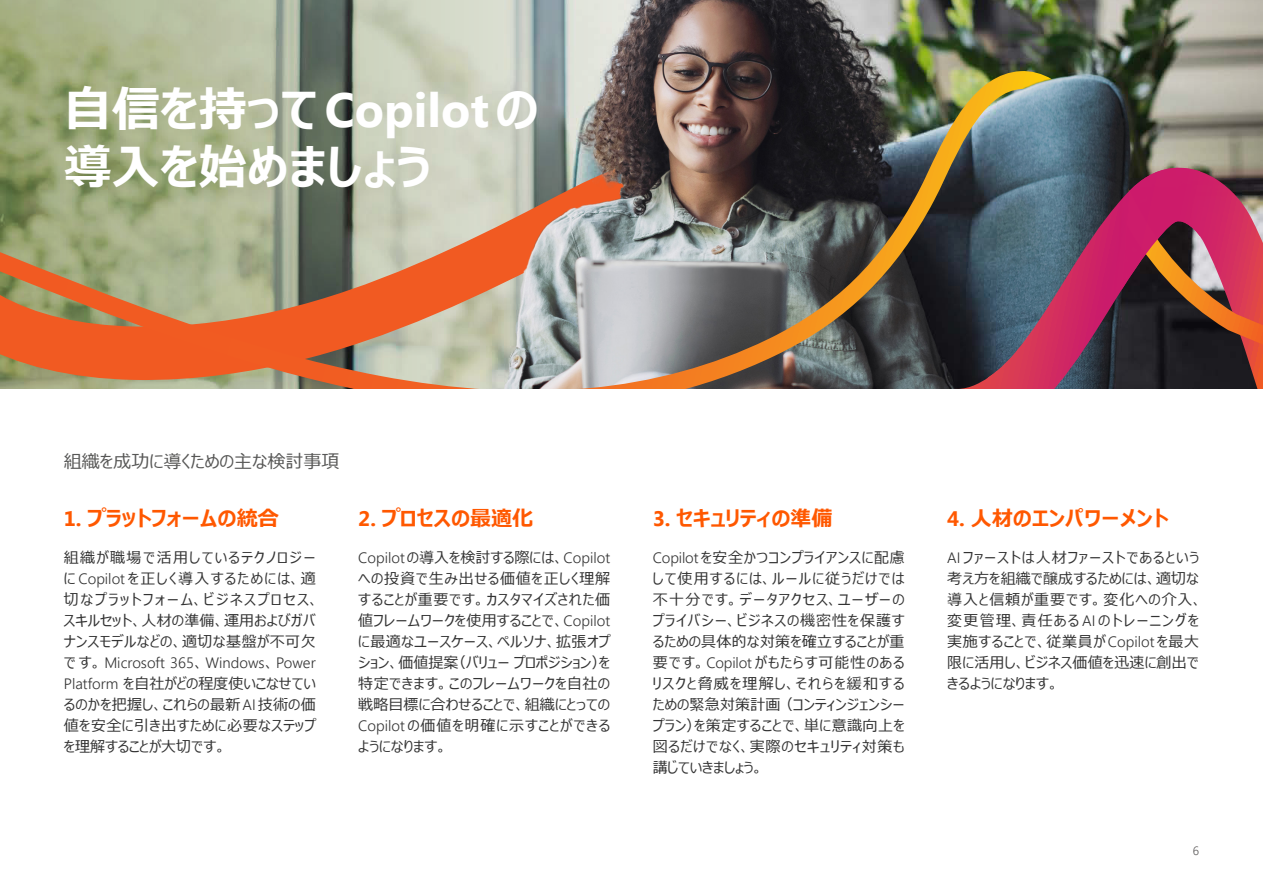
<style>
.page{position:relative;width:1263px;height:893px;background:#fff}
.page>*{position:absolute;margin:0;border:0;box-sizing:border-box;transform-origin:0 0}
.t1{font:700 48px/57.6px "Meiryo UI";color:#fff}
.t2{font:700 21px "Meiryo UI";color:#ff5800}
.t3{font:18px "Meiryo UI";color:#575756}
.t4{font:15px/21px "Meiryo UI";letter-spacing:.03em;color:#333;text-align:justify}
.t5{font:15px/21px "Meiryo UI";letter-spacing:.09em;color:#333}
.t6{font:300 15px "Segoe UI";color:#333}
.t7{font:300 12px "Segoe UI";color:#595757}
.s1{font-family:"Segoe UI"}
.s2{font-family:"Segoe UI";font-weight:300}
.s3{font-family:"Meiryo UI";font-weight:400}
</style>
<div class="page">
<img style="left:968px;top:0;width:295px;height:70px">
<svg style="left:0;top:0;width:493px;height:70px;background:#aeb69a"></svg>
<img style="left:493px;top:0;width:475px;height:70px">
<img style="left:0;top:70px;width:1263px;height:318px">
<img style="left:997px;top:39px;width:175px;height:111px">
<svg style="left:989px;top:150px;width:210px;height:238px;background:#6c4359"></svg>
<h1 class="t1" style="left:64px;top:83px;width:477px">自信を持って<span class="s1">Copilot</span>の導入を始めましょう</h1>
<p class="t3" style="left:64px;top:449px;width:277px">組織を成功に導くための主な検討事項</p>
<h2 class="t2" style="left:64px;top:503px;width:216px"><span class="s1">1.</span> プラットフォームの統合</h2>
<p class="t5" style="left:64px;top:548px;width:257px">組織が職場で活用しているテクノロジーに<span class="s2">Copilot</span>を正しく導入するためには、適切なプラットフォーム、ビジネスプロセス、スキルセット、人材の準備、運用およびガバナンスモデルなどの、適切な基盤が不可欠</p>
<p class="t6" style="left:64px;top:648px;width:253px"><span class="s3">です。</span> Microsoft 365<span class="s3">、</span>Windows<span class="s3">、</span>Power</p>
<p class="t4" style="left:64px;top:674px;width:253px"><span class="s2">Platform</span> を自社がどの程度使いこなせているのかを把握し、これらの最新<span class="s2">AI</span>技術の価値を安全に引き出すために必要なステップを理解することが大切です。</p>
<h2 class="t2" style="left:358px;top:503px;width:177px"><span class="s1">2.</span> プロセスの最適化</h2>
<p class="t6" style="left:358px;top:543px;width:253px">Copilot<span class="s3">の導入を検討する際には、</span>Copilot</p>
<p class="t4" style="left:358px;top:569px;width:253px">への投資で生み出せる価値を正しく理解することが重要です。カスタマイズされた価値フレームワークを使用することで、<span class="s2">Copilot</span>に最適なユースケース、ペルソナ、拡張オプション、価値提案（バリュープロポジション）を特定できます。このフレームワークを自社の戦略目標に合わせることで、組織にとっての<span class="s2">Copilot</span>の価値を明確に示すことができるようになります。</p>
<h2 class="t2" style="left:653px;top:503px;width:181px"><span class="s1">3.</span> セキュリティの準備</h2>
<p class="t4" style="left:653px;top:548px;width:253px"><span class="s2">Copilot</span> を安全かつコンプライアンスに配慮して使用するには、ルールに従うだけでは不十分です。データアクセス、ユーザーのプライバシー、ビジネスの機密性を保護するための具体的な対策を確立することが重要です。<span class="s2">Copilot</span>がもたらす可能性のあるリスクと脅威を理解し、それらを緩和するための緊急対策計画（コンティンジェンシープラン）を策定することで、単に意識向上を図るだけでなく、実際のセキュリティ対策も講じていきましょう。</p>
<h2 class="t2" style="left:947px;top:503px;width:223px"><span class="s1">4.</span> 人材のエンパワーメント</h2>
<p class="t4" style="left:947px;top:548px;width:257px;text-align:left"><span class="s2">AI</span>ファーストは人材ファーストであるという考え方を組織で醸成するためには、適切な導入と信頼が重要です。変化への介入、変更管理、責任ある<span class="s2">AI</span>のトレーニングを実施することで、従業員が <span class="s2">Copilot</span> を最大限に活用し、ビジネス価値を迅速に創出できるようになります。</p>
<p class="t7" style="left:1193px;top:839px;width:8px">6</p>
</div>
